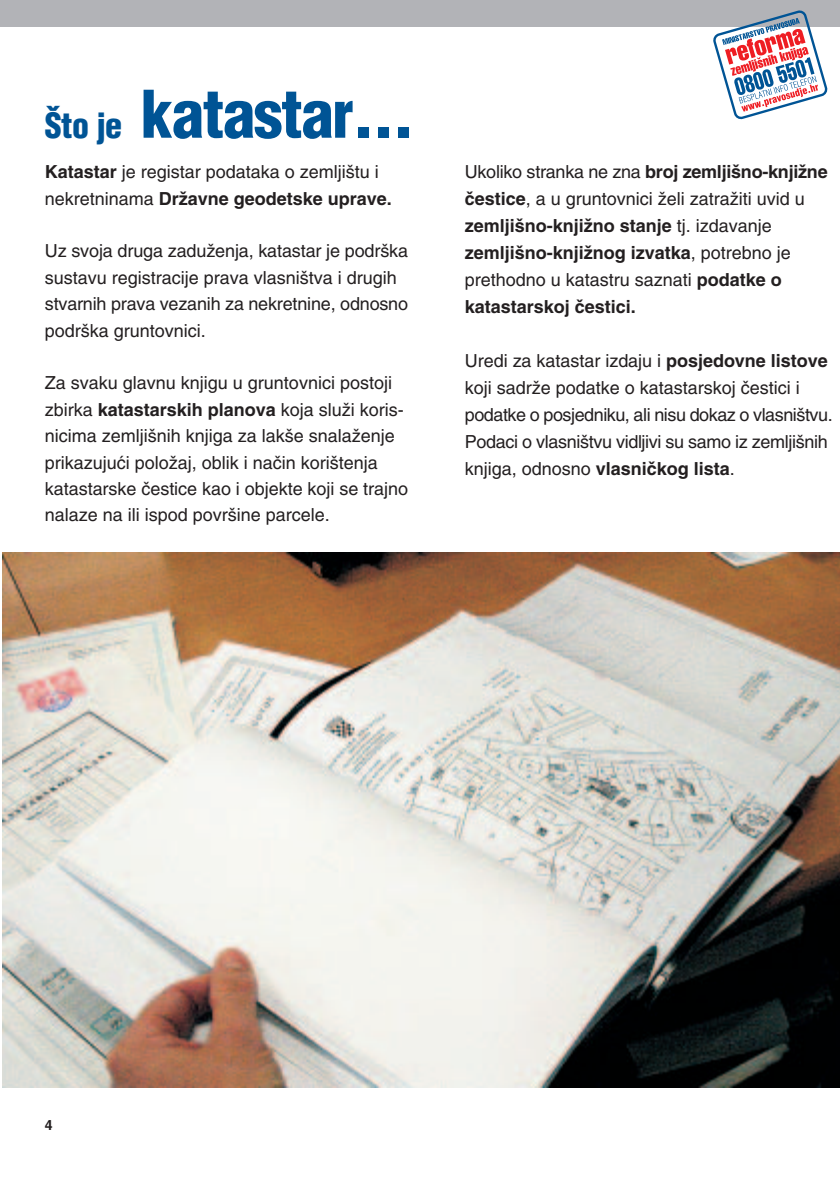
<style>
.page{position:relative;width:840px;height:1190px;background:#fff}
.page>*{position:absolute;margin:0;border:0;box-sizing:border-box;transform-origin:0 0}
.t1{font:900 condensed 64px "Helvetica";letter-spacing:-.015em;color:#005495}
.t2{font:18px/26.4px "Helvetica";color:#231f20}
.t3{font:700 18px/27px "Helvetica";color:#231f20}
.t4{font:18px/27px "Helvetica";letter-spacing:-.02em;color:#231f20}
.t5{font:700 14px "Helvetica";color:#231f20}
.s1{font-size:34px}
.s2{font-weight:700}
.s3{font-weight:400}
</style>
<div class="page">
<img style="left:2px;top:553px;width:837px;height:535px">
<div style="left:0;top:0;width:839px;height:27px;background:#b2b3b7"></div>
<svg style="left:713px;top:10px;width:115px;height:110px"></svg>
<h1 class="t1" style="left:45px;top:92px;width:371px"><span class="s1">©to je</span> katastar...</h1>
<p class="t2" style="left:45px;top:161px;width:349px"><span class="s2">Katastar</span> je registar podataka o zemljištu i nekretninama <span class="s2">Državne geodetske uprave.</span></p>
<p class="t2" style="left:45px;top:240px;width:365px">Uz svoja druga zaduženja, katastar je podrška sustavu registracije prava vlasništva i drugih stvarnih prava vezanih za nekretnine, odnosno podrška gruntovnici.</p>
<p class="t2" style="left:45px;top:372px;width:365px">Za svaku glavnu knjigu u gruntovnici postoji zbirka <span class="s2">katastarskih planova</span> koja služi koris&shy;nicima zemljišnih knjiga za lakše snalaženje prikazujući položaj, oblik i način korištenja katastarske čestice kao i objekte koji se trajno nalaze na ili ispod površine parcele.</p>
<p class="t3" style="left:465px;top:160px;width:364px"><span class="s3">Ukoliko stranka ne zna</span> broj zemljišno-knjižne čestice<span class="s3">, a u gruntovnici želi zatražiti uvid u </span>zemljišno-knjižno stanje <span class="s3">tj. izdavanje </span>zemljišno-knjižnog izvatka<span class="s3">, potrebno je prethodno u katastru saznati</span> podatke o katastarskoj čestici.</p>
<p class="t4" style="left:465px;top:349px;width:369px">Uredi za katastar izdaju i <span class="s2">posjedovne listove </span>koji sadrže podatke o katastarskoj čestici i podatke o posjedniku, ali nisu dokaz o vlasništvu.<br>Podaci o vlasništvu vidljivi su samo iz zemljišnih knjiga, odnosno <span class="s2">vlasničkog lista</span>.</p>
<p class="t5" style="left:45px;top:1120px;width:9px">4</p>
</div>
